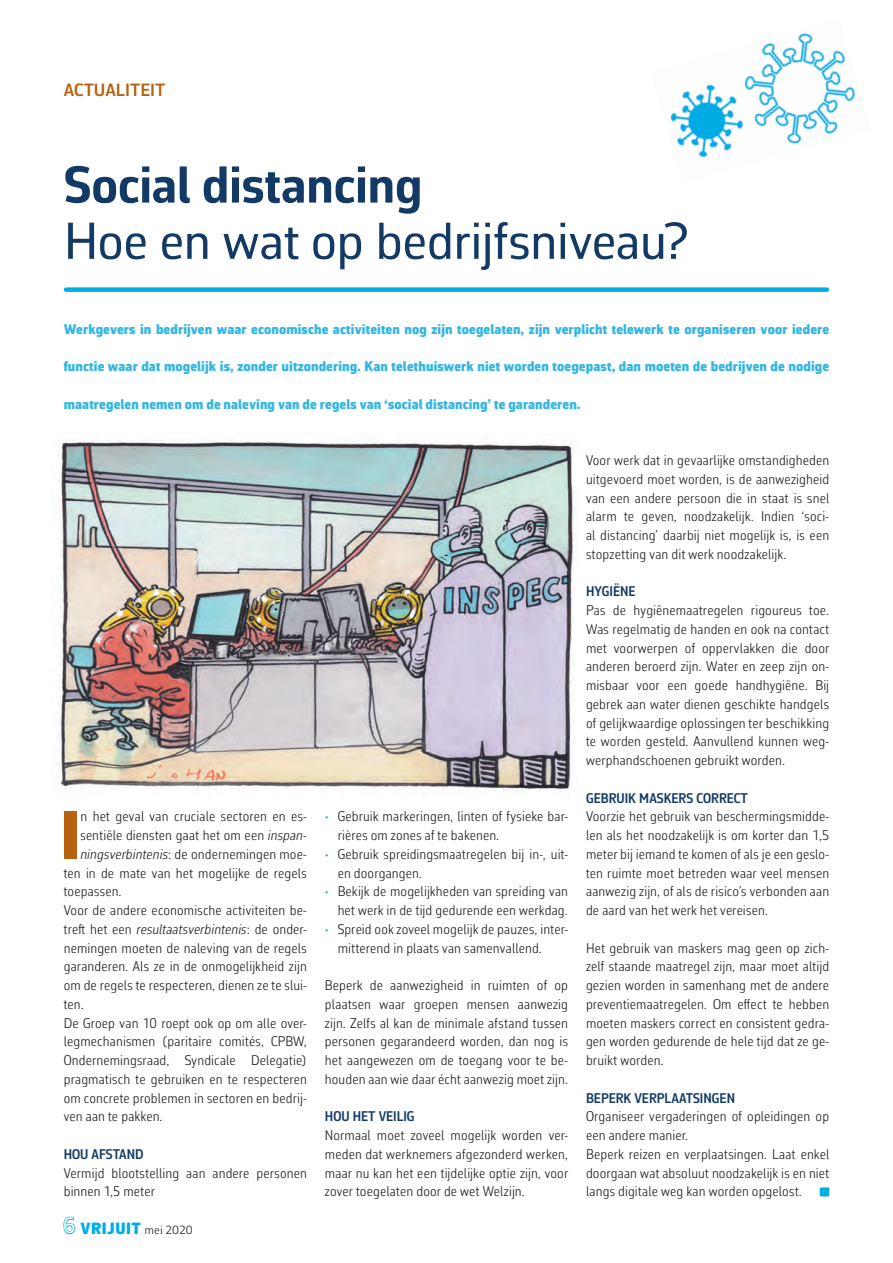
<style>
.page{position:relative;width:893px;height:1263px;background:#fff}
.page>*{position:absolute;margin:0;border:0;box-sizing:border-box;transform-origin:0 0}
.t1{font:900 68.7px "Corbeau Pro";color:#b66211}
.t2{font:52.5px "Corbeau Pro";letter-spacing:-.01em;color:#133a64}
.t3{font:700 52.5px "Corbeau Pro";letter-spacing:-.01em;color:#133a64}
.t4{font:600 18px "Corbeau Pro";color:#b66211}
.t5{font:900 16.5px "Corbeau Pro";letter-spacing:.03em;color:#00ade5}
.t6{font:300 14.25px/18.8px "Corbeau Con Pro";letter-spacing:.01em;color:#231f20;text-align:justify}
.t7{font:900 14.25px "Corbeau Pro";letter-spacing:.01em;color:#33b6e5}
.t8{font:600 14.25px "Corbeau Con Pro";color:#133a64}
.t9{font:italic 300 14.25px "Corbeau Con Pro";letter-spacing:.01em;color:#231f20}
.s1{font-style:italic}
.s2{font-style:normal}
.s3{font-weight:400;font-size:22.5px}
.s4{font-weight:300;font-size:12px;color:#231f20}
.s5{color:#00ade5}
</style>
<div class="page">
<img style="left:670px;top:33px;width:186px;height:125px">
<div style="left:66px;top:287px;width:761px;height:5px;background:#00ade5"></div>
<svg style="left:820px;top:1187px;width:9px;height:9px"></svg>
<img style="left:59px;top:436px;width:516px;height:358px">
<p class="t4" style="left:64px;top:78px;width:103px">ACTUALITEIT</p>
<h2 class="t3" style="left:64px;top:149px;width:360px">Social distancing</h2>
<h2 class="t2" style="left:64px;top:206px;width:626px">Hoe en wat op bedrijfsniveau?</h2>
<p class="t7" style="left:64px;top:319px;width:767px">Werkgevers in bedrijven waar economische activiteiten nog zijn toegelaten, zijn verplicht telewerk te organiseren voor iedere</p>
<p class="t7" style="left:64px;top:357px;width:767px">functie waar dat mogelijk is, zonder uitzondering. Kan telethuiswerk niet worden toegepast, dan moeten de bedrijven de nodige</p>
<p class="t7" style="left:64px;top:394px;width:518px">maatregelen nemen om de naleving van de regels van ‘social distancing’ te garanderen.</p>
<h1 class="t1" style="left:60px;top:789px;width:22px">I</h1>
<p class="t6" style="left:80px;top:807px;width:228px">n het geval van cruciale sectoren en es-</p>
<p class="t6" style="left:80px;top:826px;width:228px">sentiële diensten gaat het om een <span class="s1">inspan-</span></p>
<p class="t6" style="left:80px;top:844px;width:228px"><span class="s1">ningsverbintenis</span>: de ondernemingen moe-</p>
<p class="t6" style="left:64px;top:863px;width:245px">ten in de mate van het mogelijke de regels</p>
<p class="t6" style="left:64px;top:882px;width:59px">toepassen.</p>
<p class="t6" style="left:64px;top:901px;width:245px">Voor de andere economische activiteiten be-</p>
<p class="t9" style="left:64px;top:919px;width:245px"><span class="s2">treft het een</span> resultaatsverbintenis<span class="s2">: de onder-</span></p>
<p class="t6" style="left:64px;top:938px;width:245px">nemingen moeten de naleving van de regels</p>
<p class="t6" style="left:64px;top:957px;width:245px">garanderen. Als ze in de onmogelijkheid zijn</p>
<p class="t6" style="left:64px;top:976px;width:245px">om de regels te respecteren, dienen ze te slui-</p>
<p class="t6" style="left:64px;top:994px;width:22px">ten.</p>
<p class="t6" style="left:64px;top:1013px;width:245px">De Groep van 10 roept ook op om alle over-</p>
<p class="t6" style="left:64px;top:1032px;width:245px">legmechanismen (paritaire comités, CPBW,</p>
<p class="t6" style="left:64px;top:1051px;width:245px">Ondernemingsraad, Syndicale Delegatie)</p>
<p class="t6" style="left:64px;top:1069px;width:245px">pragmatisch te gebruiken en te respecteren</p>
<p class="t6" style="left:64px;top:1088px;width:245px">om concrete problemen in sectoren en bedrij-</p>
<p class="t6" style="left:64px;top:1107px;width:100px">ven aan te pakken.</p>
<p class="t8" style="left:64px;top:1144px;width:81px">HOU AFSTAND</p>
<p class="t6" style="left:64px;top:1163px;width:245px">Vermijd blootstelling aan andere personen binnen 1,5 meter</p>
<p class="t5" style="left:63px;top:1217px;width:132px"><span class="s3">6</span> VRIJUIT <span class="s4">mei 2020</span></p>
<p class="t6" style="left:338px;top:807px;width:232px;text-indent:-13px"><span class="s5">•</span> Gebruik markeringen, linten of fysieke bar&shy;rières om zones af te bakenen.</p>
<p class="t6" style="left:338px;top:844px;width:232px;text-indent:-13px"><span class="s5">•</span> Gebruik spreidingsmaatregelen bij in-, uit&shy;en doorgangen.</p>
<p class="t6" style="left:325px;top:882px;width:245px;text-align:right"><span class="s5">•</span> Bekijk de mogelijkheden van spreiding van het werk in de tijd gedurende een werkdag.</p>
<p class="t6" style="left:338px;top:919px;width:232px;text-indent:-13px"><span class="s5">•</span> Spreid ook zoveel mogelijk de pauzes, inter&shy;mitterend in plaats van samenvallend.</p>
<p class="t6" style="left:325px;top:976px;width:245px">Beperk de aanwezigheid in ruimten of op plaatsen waar groepen mensen aanwezig zijn. Zelfs al kan de minimale afstand tussen personen gegarandeerd worden, dan nog is het aangewezen om de toegang voor te be&shy;houden aan wie daar écht aanwezig moet zijn.</p>
<p class="t8" style="left:325px;top:1107px;width:91px">HOU HET VEILIG</p>
<p class="t6" style="left:325px;top:1126px;width:245px">Normaal moet zoveel mogelijk worden ver&shy;meden dat werknemers afgezonderd werken, maar nu kan het een tijdelijke optie zijn, voor zover toegelaten door de wet Welzijn.</p>
<p class="t6" style="left:586px;top:451px;width:245px">Voor werk dat in gevaarlijke omstandigheden uitgevoerd moet worden, is de aanwezigheid van een andere persoon die in staat is snel alarm te geven, noodzakelijk. Indien ‘soci&shy;al distancing’ daarbij niet mogelijk is, is een stopzetting van dit werk noodzakelijk.</p>
<p class="t8" style="left:586px;top:582px;width:51px">HYGIËNE</p>
<p class="t6" style="left:586px;top:601px;width:245px">Pas de hygiënemaatregelen rigoureus toe.<br>Was regelmatig de handen en ook na contact met voorwerpen of oppervlakken die door anderen beroerd zijn. Water en zeep zijn on&shy;misbaar voor een goede handhygiëne. Bij gebrek aan water dienen geschikte handgels of gelijkwaardige oplossingen ter beschikking te worden gesteld. Aanvullend kunnen weg&shy;werphandschoenen gebruikt worden.</p>
<p class="t8" style="left:586px;top:788px;width:163px">GEBRUIK MASKERS CORRECT</p>
<p class="t6" style="left:586px;top:807px;width:245px">Voorzie het gebruik van beschermingsmidde&shy;len als het noodzakelijk is om korter dan 1,5 meter bij iemand te komen of als je een geslo&shy;ten ruimte moet betreden waar veel mensen aanwezig zijn, of als de risico’s verbonden aan de aard van het werk het vereisen.</p>
<p class="t6" style="left:586px;top:938px;width:245px">Het gebruik van maskers mag geen op zich&shy;zelf staande maatregel zijn, maar moet altijd gezien worden in samenhang met de andere preventiemaatregelen. Om effect te hebben moeten maskers correct en consistent gedra&shy;gen worden gedurende de hele tijd dat ze ge&shy;bruikt worden.</p>
<p class="t8" style="left:586px;top:1088px;width:150px">BEPERK VERPLAATSINGEN</p>
<p class="t6" style="left:586px;top:1107px;width:245px;text-align:left">Organiseer vergaderingen of opleidingen op een andere manier.<br>Beperk reizen en verplaatsingen. Laat enkel doorgaan wat absoluut noodzakelijk is en niet langs digitale weg kan worden opgelost.</p>
</div>
